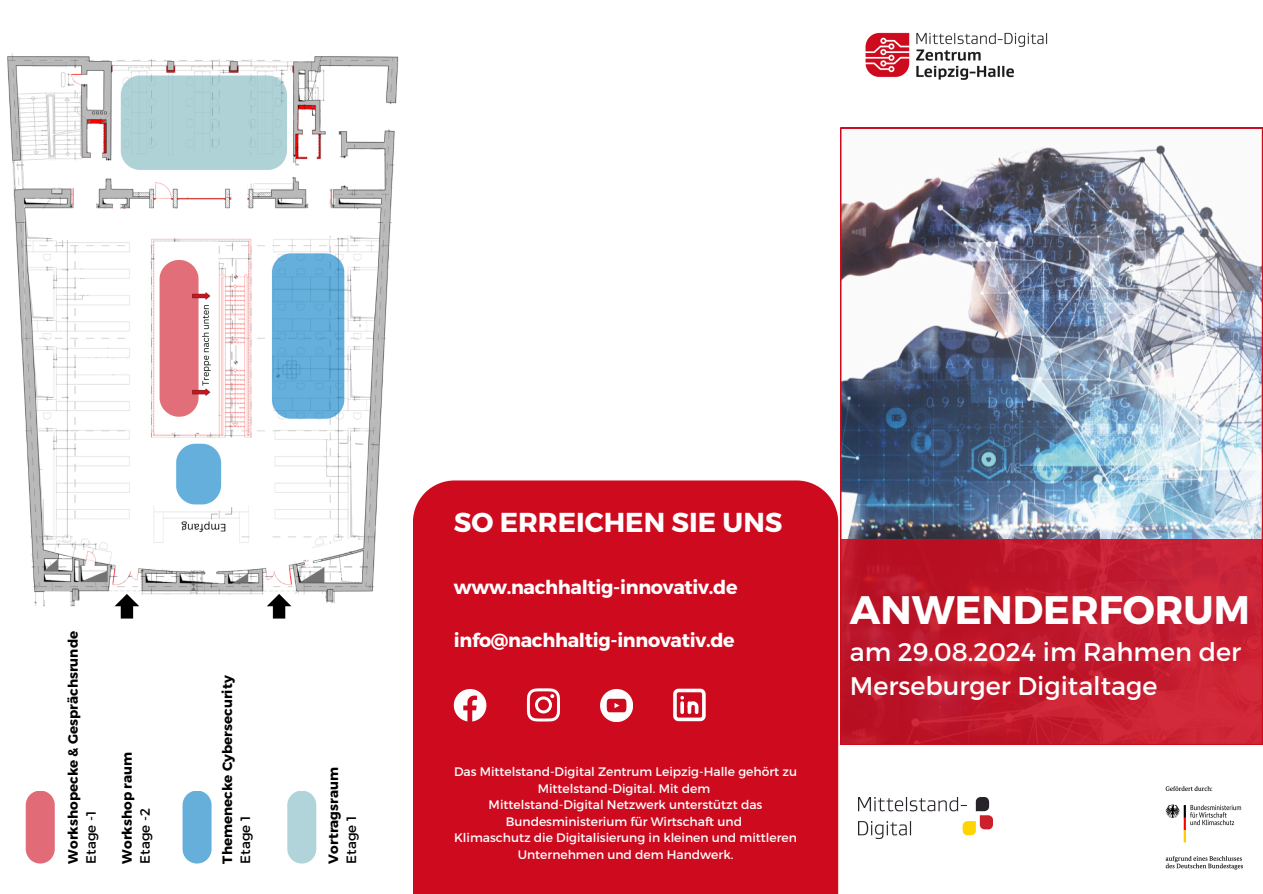
<style>
.page{position:relative;width:1263px;height:894px;background:#fff}
.page>*{position:absolute;margin:0;border:0;box-sizing:border-box;transform-origin:0 0}
.t1{font:700 39.75px "Montserrat";color:#fff}
.t2{font:700 27.3px "Montserrat";color:#fff}
.t3{font:25.5px/33.8px "Montserrat";color:#fff}
.t4{font:700 19.2px "Montserrat";letter-spacing:-.015em;color:#fff}
.t5{font:700 13.5px "Montserrat";color:#000}
.t6{font:13.5px "Montserrat";color:#000}
.t7{font:12.3px/16.4px "Montserrat";color:#fff;text-align:center}
</style>
<div class="page">
<img style="left:840px;top:128px;width:423px;height:412px">
<svg style="left:840px;top:540px;width:423px;height:204px;background:#c21b2e"></svg>
<img style="left:865px;top:32px;width:183px;height:48px">
<img style="left:859px;top:797px;width:134px;height:41px">
<img style="left:1165px;top:786px;width:78px;height:84px">
<div style="left:413px;top:480px;width:425px;height:413px;background:#cd0a1e"></div>
<svg style="left:454px;top:688px;width:32px;height:33px"></svg>
<svg style="left:527px;top:688px;width:32px;height:32px"></svg>
<svg style="left:600px;top:688px;width:33px;height:33px"></svg>
<svg style="left:673px;top:688px;width:33px;height:33px"></svg>
<img style="left:7px;top:53px;width:392px;height:566px">
<svg style="left:26px;top:791px;width:29px;height:72px;background:#e37782"></svg>
<svg style="left:183px;top:791px;width:29px;height:72px;background:#73b5de"></svg>
<svg style="left:287px;top:791px;width:29px;height:72px;background:#b6d7dc"></svg>
<h1 class="t5" style="left:64px;top:863px;width:234px;rotate:-90deg">Workshopecke &amp; Gesprächsrunde</h1>
<h3 class="t6" style="left:82px;top:863px;width:54px;rotate:-90deg">Etage -1</h3>
<h3 class="t5" style="left:118px;top:863px;width:113px;rotate:-90deg">Workshop raum</h3>
<p class="t6" style="left:136px;top:863px;width:57px;rotate:-90deg">Etage -2</p>
<p class="t5" style="left:219px;top:863px;width:189px;rotate:-90deg">Themenecke Cybersecurity</p>
<p class="t6" style="left:237px;top:863px;width:49px;rotate:-90deg">Etage 1</p>
<p class="t5" style="left:325px;top:863px;width:98px;rotate:-90deg">Vortragsraum</p>
<p class="t6" style="left:343px;top:863px;width:49px;rotate:-90deg">Etage 1</p>
<p class="t2" style="left:454px;top:504px;width:330px">SO ERREICHEN SIE UNS</p>
<p class="t4" style="left:454px;top:574px;width:285px">www.nachhaltig-innovativ.de</p>
<p class="t4" style="left:454px;top:627px;width:282px">info@nachhaltig-innovativ.de</p>
<p class="t7" style="left:454px;top:763px;width:344px">Das Mittelstand-Digital Zentrum Leipzig-Halle gehört zu<br>Mittelstand-Digital. Mit dem</p>
<p class="t7" style="left:489px;top:795px;width:275px">Mittelstand-Digital Netzwerk unterstützt das<br>Bundesministerium für Wirtschaft und</p>
<p class="t7" style="left:454px;top:828px;width:344px">Klimaschutz die Digitalisierung in kleinen und mittleren</p>
<p class="t7" style="left:518px;top:845px;width:217px">Unternehmen und dem Handwerk.</p>
<h1 class="t1" style="left:850px;top:583px;width:401px">ANWENDERFORUM</h1>
<h3 class="t3" style="left:850px;top:633px;width:393px">am 29.08.2024 im Rahmen der<br>Merseburger Digitaltage</h3>
</div>
